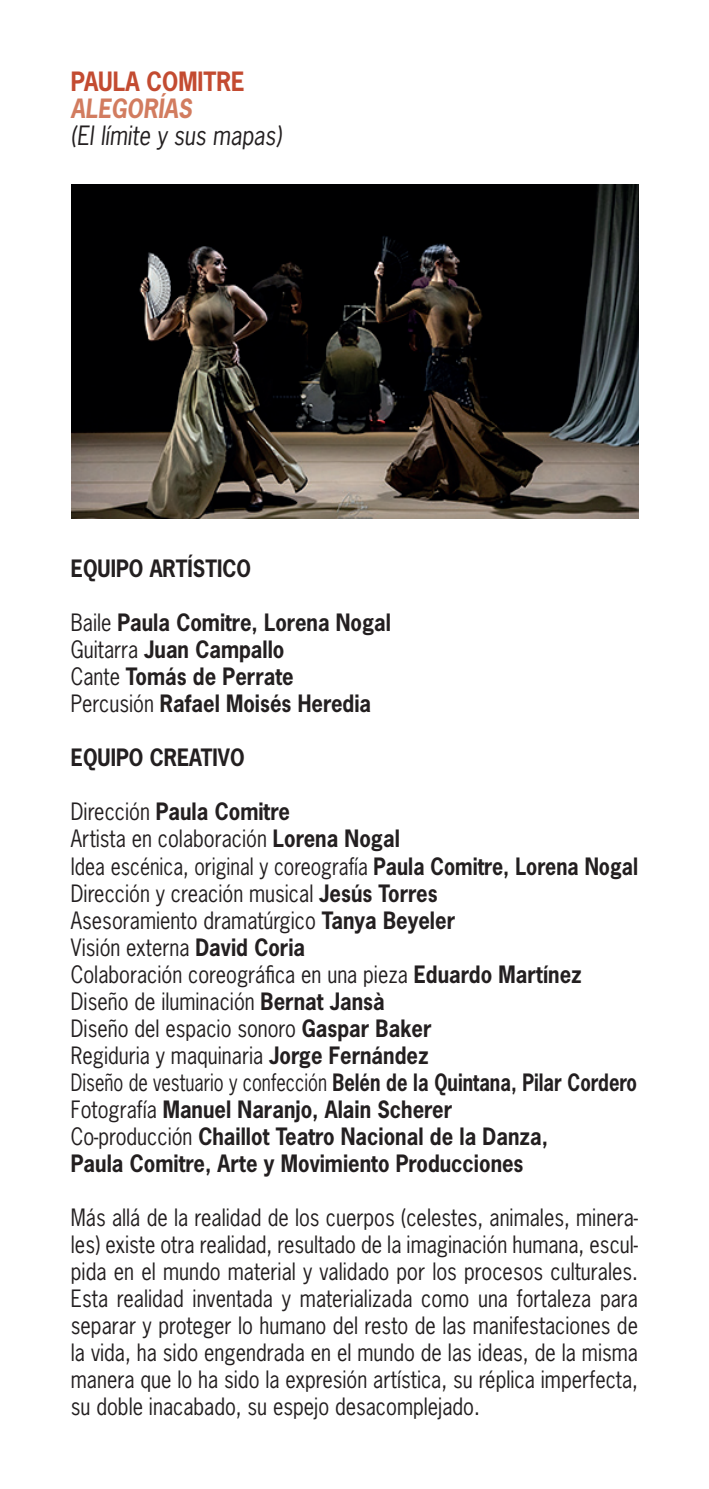
<style>
.page{position:relative;width:709px;height:1489px;background:#fff}
.page>*{position:absolute;margin:0;border:0;box-sizing:border-box;transform-origin:0 0}
.t1{font:italic 25px "News Gothic Std";color:#231f20;scale:.9 1}
.t2{font:700 25px "News Gothic Std";color:#c34b31;scale:.9 1}
.t3{font:italic 700 25px "News Gothic Std";color:#d27c5f;scale:.9 1}
.t4{font:22.5px/27px "News Gothic Std";color:#231f20;scale:.9 1}
.t5{font:700 22.5px/27px "News Gothic Std";color:#231f20;scale:.9 1}
.s1{font-weight:400}
.s2{font-weight:700}
</style>
<div class="page">
<img style="left:71px;top:185px;width:567px;height:334px">
<p class="t2" style="left:71px;top:72px;width:195px">PAULA COMITRE</p>
<p class="t3" style="left:71px;top:99px;width:136px">ALEGORÍAS</p>
<p class="t1" style="left:71px;top:126px;width:235px">(El límite y sus mapas)</p>
<p class="t5" style="left:71px;top:557px;width:202px">EQUIPO ARTÍSTICO</p>
<p class="t5" style="left:71px;top:611px;width:357px"><span class="s1">Baile</span> Paula Comitre, Lorena Nogal<br><span class="s1">Guitarra</span> Juan Campallo<br><span class="s1">Cante</span> Tomás de Perrate<br><span class="s1">Percusión</span> Rafael Moisés Heredia</p>
<p class="t5" style="left:71px;top:746px;width:194px">EQUIPO CREATIVO</p>
<p class="t4" style="left:71px;top:800px;width:631px">Dirección <span class="s2">Paula Comitre<br></span>Artista en colaboración <span class="s2">Lorena Nogal<br></span>Idea escénica, original y coreografía <span class="s2">Paula Comitre, Lorena Nogal </span>Dirección y creación musical <span class="s2">Jesús Torres<br></span>Asesoramiento dramatúrgico <span class="s2">Tanya Beyeler<br></span>Visión externa <span class="s2">David Coria<br></span>Colaboración coreográfica en una pieza <span class="s2">Eduardo Martínez </span>Diseño de iluminación <span class="s2">Bernat Jansà<br></span>Diseño del espacio sonoro <span class="s2">Gaspar Baker<br></span>Regiduria y maquinaria <span class="s2">Jorge Fernández<br></span>Diseño de vestuario y confección <span class="s2">Belén de la Quintana, Pilar Cordero </span>Fotografía <span class="s2">Manuel Naranjo, Alain Scherer<br></span>Co-producción <span class="s2">Chaillot Teatro Nacional de la Danza,<br>Paula Comitre, Arte y Movimiento Producciones</span></p>
<p class="t4" style="left:71px;top:1205px;width:631px;text-align:justify">Más allá de la realidad de los cuerpos (celestes, animales, minera&shy;les) existe otra realidad, resultado de la imaginación humana, escul&shy;pida en el mundo material y validado por los procesos culturales.<br>Esta realidad inventada y materializada como una fortaleza para separar y proteger lo humano del resto de las manifestaciones de la vida, ha sido engendrada en el mundo de las ideas, de la misma manera que lo ha sido la expresión artística, su réplica imperfecta, su doble inacabado, su espejo desacomplejado.</p>
</div>
